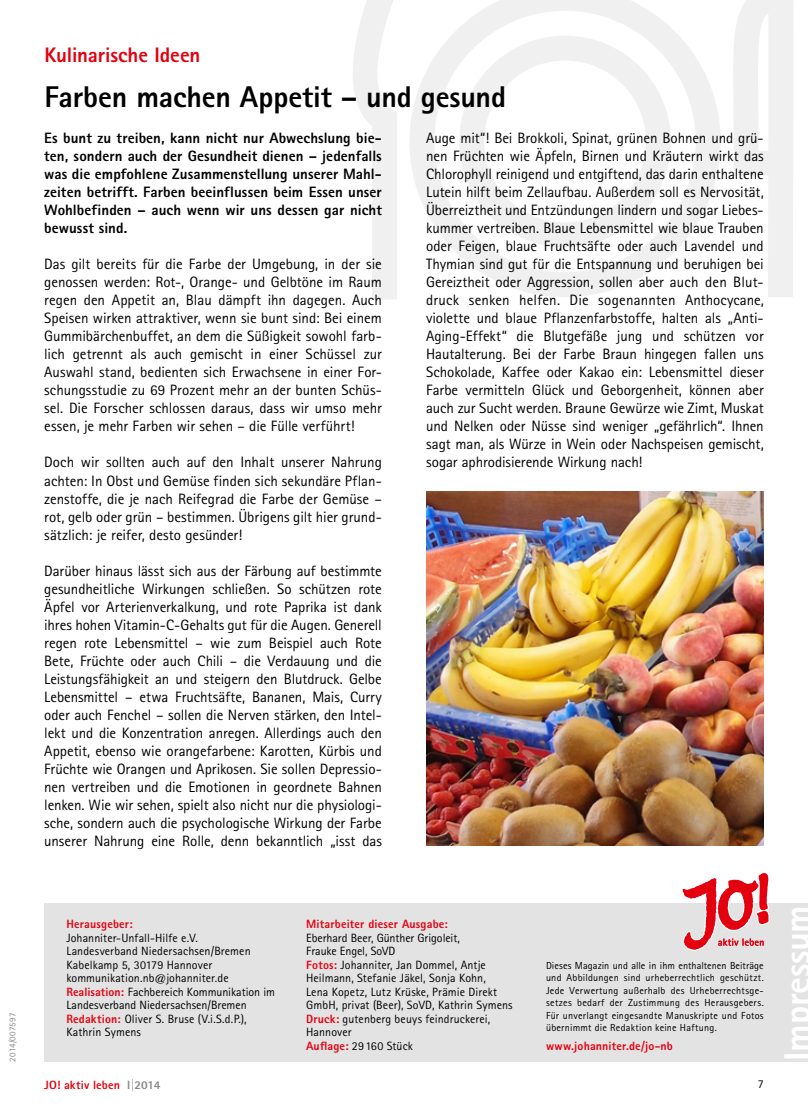
<style>
.page{position:relative;width:808px;height:1106px;background:#fff}
.page>*{position:absolute;margin:0;border:0;box-sizing:border-box;transform-origin:0 0}
.t1{font:800 36.45px "Agfa Rotis Sans Serif";letter-spacing:-.01em;color:#fff}
.t2{font:800 30px "Agfa Rotis Sans Serif";letter-spacing:-.005em;color:#000}
.t3{font:800 21px "Agfa Rotis Sans Serif";letter-spacing:-.005em;color:#e3000f}
.t4{font:15px/18px "Agfa Rotis Sans Serif";letter-spacing:-.005em;color:#000;text-align:justify}
.t5{font:800 15px/18px "Agfa Rotis Sans Serif";letter-spacing:.005em;color:#000;text-align:justify}
.t6{font:12px/13.5px "Agfa Rotis Sans Serif";letter-spacing:.005em;color:#000}
.t7{font:800 12px "Agfa Rotis Sans Serif";letter-spacing:.01em;color:#e3000f}
.t8{font:10.2px/12.5px "Agfa Rotis Sans Serif";letter-spacing:.025em;color:#000;text-align:justify}
.t9{font:9px "Agfa Rotis Sans Serif";letter-spacing:.005em;color:#878786}
.s1{font-weight:800;color:#e3000f}
.s2{color:#878786}
</style>
<div class="page">
<svg style="left:733px;top:0;width:60px;height:297px"></svg>
<svg style="left:410px;top:0;width:311px;height:297px"></svg>
<svg style="left:353px;top:0;width:44px;height:299px"></svg>
<svg style="left:459px;top:36px;width:212px;height:211px"></svg>
<div style="left:44px;top:903px;width:764px;height:158px;background:#e3e3e3"></div>
<img style="left:426px;top:492px;width:338px;height:353px">
<svg style="left:682px;top:873px;width:88px;height:78px"></svg>
<p class="t9" style="left:7px;top:1061px;width:50px;rotate:-90deg">2014/007597</p>
<h3 class="t3" style="left:44px;top:42px;width:157px">Kulinarische Ideen</h3>
<h2 class="t2" style="left:44px;top:78px;width:463px">Farben machen Appetit – und gesund</h2>
<p class="t5" style="left:44px;top:129px;width:339px">Es bunt zu treiben, kann nicht nur Abwechslung bie&shy;ten, sondern auch der Gesundheit dienen – jedenfalls was die empfohlene Zusammenstellung unserer Mahl&shy;zeiten betrifft. Farben beeinflussen beim Essen unser Wohlbefinden – auch wenn wir uns dessen gar nicht bewusst sind.</p>
<p class="t4" style="left:44px;top:255px;width:339px">Das gilt bereits für die Farbe der Umgebung, in der sie genossen werden: Rot-, Orange- und Gelbtöne im Raum regen den Appetit an, Blau dämpft ihn dagegen. Auch Speisen wirken attraktiver, wenn sie bunt sind: Bei einem Gummibärchenbuffet, an dem die Süßigkeit sowohl farb&shy;lich getrennt als auch gemischt in einer Schüssel zur Auswahl stand, bedienten sich Erwachsene in einer For&shy;schungsstudie zu 69 Prozent mehr an der bunten Schüs&shy;sel. Die Forscher schlossen daraus, dass wir umso mehr essen, je mehr Farben wir sehen – die Fülle verführt!</p>
<p class="t4" style="left:44px;top:453px;width:339px">Doch wir sollten auch auf den Inhalt unserer Nahrung achten: In Obst und Gemüse finden sich sekundäre Pflan&shy;zenstoffe, die je nach Reifegrad die Farbe der Gemüse – rot, gelb oder grün – bestimmen. Übrigens gilt hier grund&shy;sätzlich: je reifer, desto gesünder!</p>
<p class="t4" style="left:44px;top:561px;width:339px">Darüber hinaus lässt sich aus der Färbung auf bestimmte gesundheitliche Wirkungen schließen. So schützen rote Äpfel vor Arterienverkalkung, und rote Paprika ist dank ihres hohen Vitamin-C-Gehalts gut für die Augen. Generell regen rote Lebensmittel – wie zum Beispiel auch Rote Bete, Früchte oder auch Chili – die Verdauung und die Leistungsfähigkeit an und steigern den Blutdruck. Gelbe Lebensmittel – etwa Fruchtsäfte, Bananen, Mais, Curry oder auch Fenchel – sollen die Nerven stärken, den Intel&shy;lekt und die Konzentration anregen. Allerdings auch den Appetit, ebenso wie orangefarbene: Karotten, Kürbis und Früchte wie Orangen und Aprikosen. Sie sollen Depressio&shy;nen vertreiben und die Emotionen in geordnete Bahnen lenken. Wie wir sehen, spielt also nicht nur die physiologi&shy;sche, sondern auch die psychologische Wirkung der Farbe unserer Nahrung eine Rolle, denn bekanntlich „isst das</p>
<p class="t4" style="left:426px;top:129px;width:339px">Auge mit“! Bei Brokkoli, Spinat, grünen Bohnen und grü&shy;nen Früchten wie Äpfeln, Birnen und Kräutern wirkt das Chlorophyll reinigend und entgiftend, das darin enthaltene Lutein hilft beim Zellaufbau. Außerdem soll es Nervosität, Überreiztheit und Entzündungen lindern und sogar Liebes&shy;kummer vertreiben. Blaue Lebensmittel wie blaue Trauben oder Feigen, blaue Fruchtsäfte oder auch Lavendel und Thymian sind gut für die Entspannung und beruhigen bei Gereiztheit oder Aggression, sollen aber auch den Blut&shy;druck senken helfen. Die sogenannten Anthocycane, violette und blaue Pflanzenfarbstoffe, halten als „Anti-Aging-Effekt“ die Blutgefäße jung und schützen vor Hautalterung. Bei der Farbe Braun hingegen fallen uns Schokolade, Kaffee oder Kakao ein: Lebensmittel dieser Farbe vermitteln Glück und Geborgenheit, können aber auch zur Sucht werden. Braune Gewürze wie Zimt, Muskat und Nelken oder Nüsse sind weniger „gefährlich“. Ihnen sagt man, als Würze in Wein oder Nachspeisen gemischt, sogar aphrodisierende Wirkung nach!</p>
<p class="t7" style="left:66px;top:916px;width:68px">Herausgeber:</p>
<p class="t6" style="left:66px;top:930px;width:210px">Johanniter-Unfall-Hilfe e.V.<br>Landesverband Niedersachsen/Bremen Kabelkamp 5, 30179 Hannover kommunikation.nb@johanniter.de <span class="s1">Realisation:</span> Fachbereich Kommunikation im Landesverband Niedersachsen/Bremen <span class="s1">Redaktion:</span> Oliver S. Bruse (V.i.S.d.P.), Kathrin Symens</p>
<p class="t7" style="left:306px;top:916px;width:143px">Mitarbeiter dieser Ausgabe:</p>
<p class="t6" style="left:306px;top:930px;width:208px">Eberhard Beer, Günther Grigoleit,<br>Frauke Engel, SoVD<br><span class="s1">Fotos:</span> Johanniter, Jan Dommel, Antje<br>Heilmann, Stefanie Jäkel, Sonja Kohn,<br>Lena Kopetz, Lutz Krüske, Prämie Direkt<br>GmbH, privat (Beer), SoVD, Kathrin Symens<br><span class="s1">Druck:</span> gutenberg beuys feindruckerei,<br>Hannover<br><span class="s1">Auflage:</span> 29160 Stück</p>
<p class="t8" style="left:546px;top:959px;width:219px">Dieses Magazin und alle in ihm enthaltenen Beiträge und Abbildungen sind urheberrechtlich geschützt.<br>Jede Verwertung außerhalb des Urheberrechtsge&shy;setzes bedarf der Zustimmung des Herausgebers.<br>Für unverlangt eingesandte Manuskripte und Fotos übernimmt die Redaktion keine Haftung.</p>
<p class="t7" style="left:546px;top:1038px;width:128px">www.johanniter.de/jo-nb</p>
<p class="t7" style="left:44px;top:1076px;width:118px">JO! aktiv leben <span class="s2">I|2014</span></p>
<p class="t6" style="left:758px;top:1077px;width:7px">7</p>
<h1 class="t1" style="left:774px;top:1060px;width:157px;rotate:-90deg">Impressum</h1>
</div>
